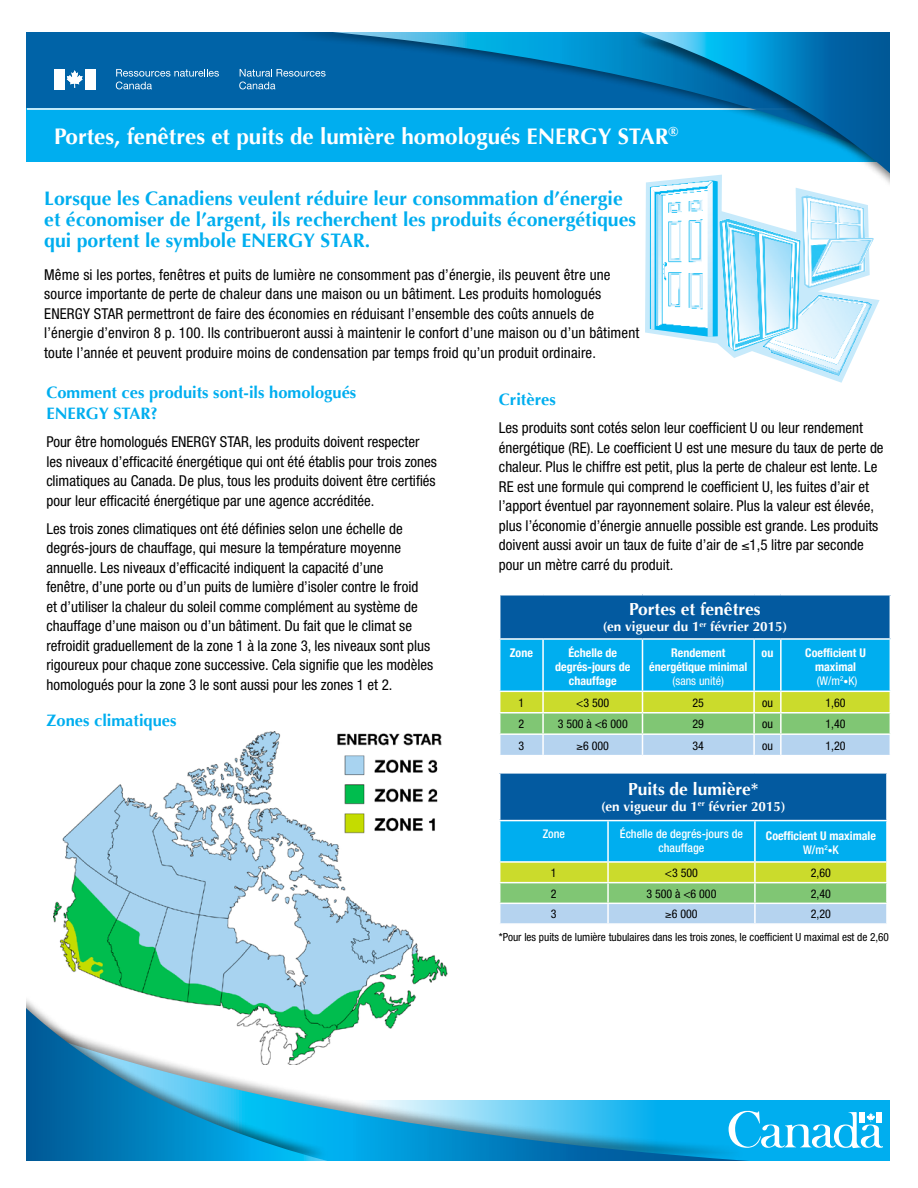
<style>
.page{position:relative;width:918px;height:1188px;background:#fff}
.page>*{position:absolute;margin:0;border:0;box-sizing:border-box;transform-origin:0 0}
.t1{font:700 22.5px "Optima";color:#fff}
.t2{font:700 19.5px/21px "Optima";color:#00aeef}
.t3{font:700 17.4px "Optima";color:#fff}
.t4{font:700 16.5px/21px "Optima";color:#00aeef}
.t5{font:condensed 15px/19.5px "Helvetica Neue";color:#000}
.t6{font:700 13.5px "Optima";color:#fff}
.t7{font:700 condensed 12px/14.4px "Helvetica Neue";color:#fff;text-align:center}
.t8{font:condensed 12px "Helvetica Neue";color:#000}
.t9{font:500 condensed 12px/14.4px "Helvetica Neue";color:#fff;text-align:center}
.Footnote{font:condensed 11.25px "Helvetica Neue";color:#000}
.s1{font-weight:400}
.s2{font-weight:400;font-size:9.6px}
.s3{font-weight:500}
.s4{font-weight:500;font-size:9.6px}
</style>
<div class="page">
<div style="left:236px;top:1101px;width:654px;height:60px;background:#00aeef"></div>
<div style="left:26px;top:31px;width:864px;height:77px;background:#0063a7"></div>
<div style="left:20px;top:109px;width:871px;height:53px;background:#00aeef"></div>
<div style="left:54px;top:69px;width:10px;height:20px;background:#fff"></div>
<svg style="left:67px;top:70px;width:16px;height:18px"></svg>
<div style="left:85px;top:69px;width:11px;height:20px;background:#fff"></div>
<svg style="left:116px;top:69px;width:103px;height:20px"></svg>
<svg style="left:239px;top:69px;width:48px;height:20px"></svg>
<hr style="left:27px;top:108px;width:871px;height:2px;background:#fff">
<div style="left:287px;top:24px;width:616px;height:148px;background:#000;opacity:.45"></div>
<svg style="left:287px;top:31px;width:340px;height:130px"></svg>
<div style="left:630px;top:31px;width:277px;height:161px;background:#000;opacity:.5"></div>
<svg style="left:627px;top:31px;width:263px;height:142px"></svg>
<div style="left:890px;top:30px;width:28px;height:1158px;background:#fff"></div>
<svg style="left:750px;top:1111px;width:132px;height:38px"></svg>
<div style="left:500px;top:773px;width:387px;height:48px;background:#035aa0"></div>
<hr style="left:499px;top:772px;width:109px;height:2px;background:#fff">
<hr style="left:608px;top:772px;width:147px;height:2px;background:#fff">
<hr style="left:755px;top:772px;width:133px;height:2px;background:#fff">
<hr style="left:886px;top:774px;width:2px;height:46px;background:#fff">
<hr style="left:499px;top:820px;width:109px;height:1px;background:#fff">
<hr style="left:608px;top:820px;width:147px;height:1px;background:#fff">
<hr style="left:755px;top:820px;width:133px;height:1px;background:#fff">
<svg style="left:499px;top:821px;width:388px;height:102px;background:#6dc6b4"></svg>
<div style="left:500px;top:595px;width:390px;height:44px;background:#035aa0"></div>
<svg style="left:499px;top:640px;width:392px;height:116px;background:#67c5ba"></svg>
<hr style="left:781px;top:755px;width:110px;height:1px;background:#fff">
<hr style="left:499px;top:638px;width:44px;height:2px;background:#fff">
<hr style="left:543px;top:638px;width:99px;height:2px;background:#fff">
<hr style="left:642px;top:638px;width:112px;height:2px;background:#fff">
<hr style="left:754px;top:638px;width:27px;height:2px;background:#fff">
<hr style="left:781px;top:638px;width:110px;height:2px;background:#fff">
<div style="left:0;top:0;width:918px;height:31px;background:#fff"></div>
<img style="left:54px;top:731px;width:394px;height:282px">
<div style="left:10px;top:1013px;width:737px;height:149px;background:#000;opacity:.4"></div>
<svg style="left:329px;top:1028px;width:421px;height:133px"></svg>
<div style="left:13px;top:994px;width:316px;height:168px;background:#000;opacity:.5"></div>
<svg style="left:26px;top:1008px;width:302px;height:153px"></svg>
<div style="left:0;top:0;width:26px;height:1188px;background:#fff"></div>
<svg style="left:645px;top:175px;width:235px;height:208px"></svg>
<img style="left:802px;top:195px;width:72px;height:93px">
<img style="left:763px;top:295px;width:109px;height:81px">
<img style="left:719px;top:218px;width:81px;height:133px">
<img style="left:650px;top:180px;width:68px;height:157px">
<h1 class="t1" style="left:54px;top:123px;width:626px">Portes, fenêtres et puits de lumière homologués ENERGY STAR<sup>®</sup></h1>
<p class="t2" style="left:44px;top:188px;width:593px">Lorsque les Canadiens veulent réduire leur consommation d’énergie et économiser de l’argent, ils recherchent les produits éconergétiques qui portent le symbole ENERGY STAR.</p>
<p class="t5" style="left:44px;top:265px;width:597px">Même si les portes, fenêtres et puits de lumière ne consomment pas d’énergie, ils peuvent être une source importante de perte de chaleur dans une maison ou un bâtiment. Les produits homologués ENERGY STAR permettront de faire des économies en réduisant l’ensemble des coûts annuels de l’énergie d’environ 8 p. 100. Ils contribueront aussi à maintenir le confort d’une maison ou d’un bâtiment toute l’année et peuvent produire moins de condensation par temps froid qu’un produit ordinaire.</p>
<h2 class="t4" style="left:46px;top:382px;width:311px">Comment ces produits sont-ils homologués<br>ENERGY STAR?</h2>
<p class="t5" style="left:46px;top:432px;width:392px">Pour être homologués ENERGY STAR, les produits doivent respecter les niveaux d’efficacité énergétique qui ont été établis pour trois zones climatiques au Canada. De plus, tous les produits doivent être certifiés pour leur efficacité énergétique par une agence accréditée.</p>
<p class="t5" style="left:46px;top:519px;width:388px">Les trois zones climatiques ont été définies selon une échelle de degrés-jours de chauffage, qui mesure la température moyenne annuelle. Les niveaux d’efficacité indiquent la capacité d’une<br>fenêtre, d’une porte ou d’un puits de lumière d’isoler contre le froid<br>et d’utiliser la chaleur du soleil comme complément au système de chauffage d’une maison ou d’un bâtiment. Du fait que le climat se refroidit graduellement de la zone 1 à la zone 3, les niveaux sont plus rigoureux pour chaque zone successive. Cela signifie que les modèles homologués pour la zone 3 le sont aussi pour les zones 1 et 2.</p>
<h2 class="t4" style="left:46px;top:710px;width:132px">Zones climatiques</h2>
<h2 class="t4" style="left:499px;top:389px;width:58px">Critères</h2>
<p class="t5" style="left:499px;top:418px;width:386px">Les produits sont cotés selon leur coefficient U ou leur rendement énergétique (RE). Le coefficient U est une mesure du taux de perte de chaleur. Plus le chiffre est petit, plus la perte de chaleur est lente. Le RE est une formule qui comprend le coefficient U, les fuites d’air et l’apport éventuel par rayonnement solaire. Plus la valeur est élevée, plus l’économie d’énergie annuelle possible est grande. Les produits doivent aussi avoir un taux de fuite d’air de ≤1,5 litre par seconde pour un mètre carré du produit.</p>
<p class="t3" style="left:629px;top:599px;width:133px">Portes et fenêtres</p>
<p class="t6" style="left:603px;top:619px;width:186px">(en vigueur du 1<sup>er</sup> février 2015)</p>
<p class="t7" style="left:510px;top:644px;width:25px">Zone</p>
<p class="t7" style="left:555px;top:644px;width:77px">Échelle de degrés-jours de chauffage</p>
<p class="t7" style="left:649px;top:644px;width:100px">Rendement énergétique minimal <span class="s1">(sans unité)</span></p>
<p class="t7" style="left:762px;top:644px;width:13px">ou</p>
<p class="t7" style="left:805px;top:644px;width:62px">Coefficient U maximal <span class="s1">(W/m</span><sup>2</sup><span class="s2">•</span><span class="s1">K)</span></p>
<p class="t8" style="left:519px;top:696px;width:7px">1</p>
<p class="t8" style="left:576px;top:696px;width:35px">&lt;3 500</p>
<p class="t8" style="left:693px;top:696px;width:13px">25</p>
<p class="t8" style="left:762px;top:696px;width:12px">ou</p>
<p class="t8" style="left:826px;top:696px;width:22px">1,60</p>
<p class="t8" style="left:519px;top:717px;width:7px">2</p>
<p class="t8" style="left:558px;top:717px;width:71px">3 500 à &lt;6 000</p>
<p class="t8" style="left:693px;top:717px;width:13px">29</p>
<p class="t8" style="left:762px;top:717px;width:12px">ou</p>
<p class="t8" style="left:826px;top:717px;width:22px">1,40</p>
<p class="t8" style="left:519px;top:738px;width:7px">3</p>
<p class="t8" style="left:577px;top:738px;width:34px">≥6 000</p>
<p class="t8" style="left:693px;top:738px;width:13px">34</p>
<p class="t8" style="left:762px;top:738px;width:12px">ou</p>
<p class="t8" style="left:826px;top:738px;width:22px">1,20</p>
<p class="t3" style="left:628px;top:779px;width:132px">Puits de lumière*</p>
<p class="t6" style="left:601px;top:798px;width:186px">(en vigueur du 1<sup>er</sup> février 2015)</p>
<p class="t9" style="left:543px;top:826px;width:24px">Zone</p>
<p class="t9" style="left:620px;top:826px;width:124px">Échelle de degrés-jours de chauffage</p>
<p class="t7" style="left:766px;top:828px;width:112px">Coefficient U maximale<br><span class="s3">W/m</span><sup>2</sup><span class="s4">•</span><span class="s3">K</span></p>
<p class="t8" style="left:551px;top:866px;width:7px">1</p>
<p class="t8" style="left:665px;top:866px;width:35px">&lt;3 500</p>
<p class="t8" style="left:811px;top:866px;width:22px">2,60</p>
<p class="t8" style="left:551px;top:887px;width:7px">2</p>
<p class="t8" style="left:646px;top:887px;width:71px">3 500 à &lt;6 000</p>
<p class="t8" style="left:811px;top:887px;width:22px">2,40</p>
<p class="t8" style="left:551px;top:907px;width:7px">3</p>
<p class="t8" style="left:665px;top:907px;width:34px">≥6 000</p>
<p class="t8" style="left:811px;top:907px;width:22px">2,20</p>
<p class="Footnote" style="left:499px;top:930px;width:392px">*Pour les puits de lumière tubulaires dans les trois zones, le coefficient U maximal est de 2,60</p>
</div>
